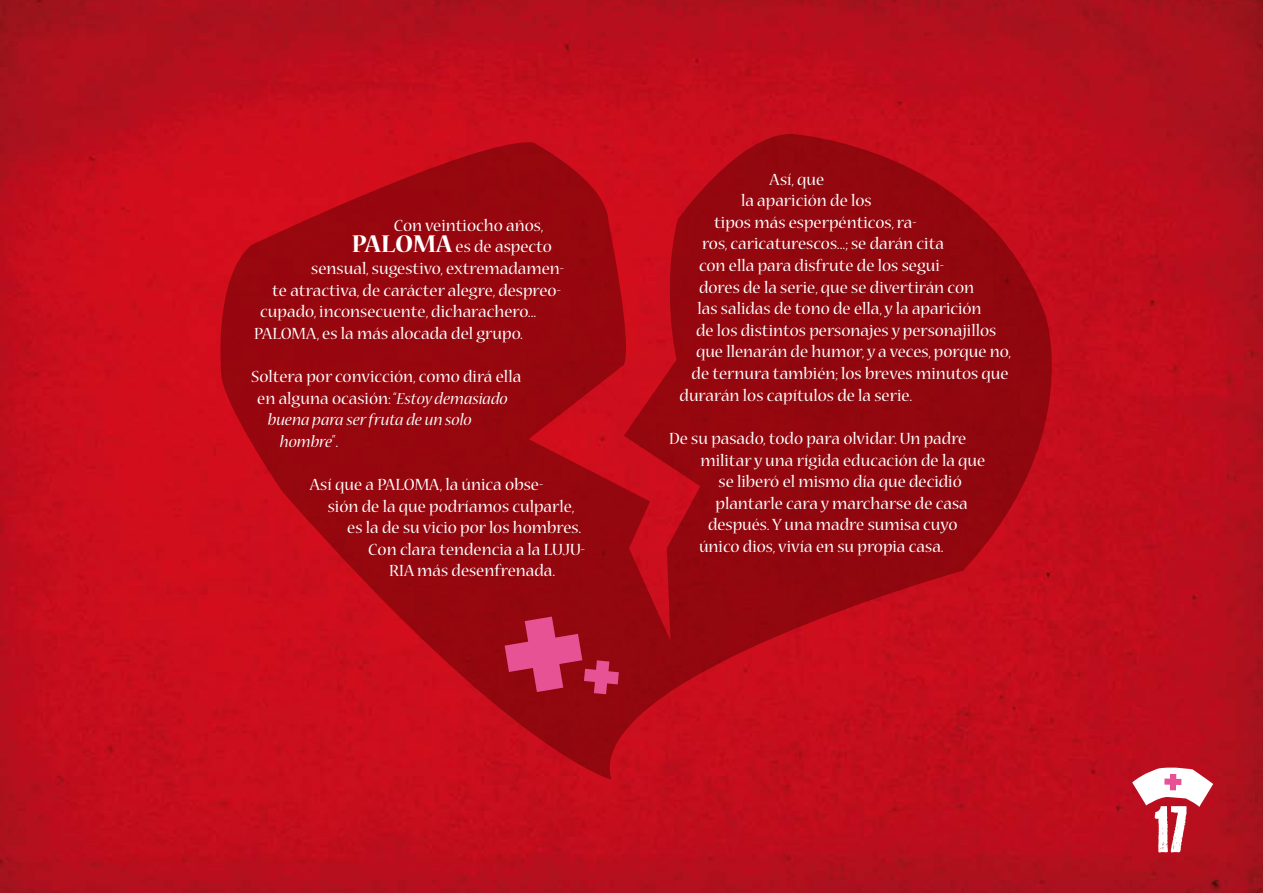
<style>
.page{position:relative;width:1263px;height:893px;background:#fff}
.page>*{position:absolute;margin:0;border:0;box-sizing:border-box;transform-origin:0 0}
.t1{font:54px "ambulanceshotgun";color:#fff}
.t2{font:18px "Nueva Std";color:#fff}
.t3{font:italic 18px "Nueva Std";color:#fff}
.s1{font-weight:700;font-size:27px}
.s2{font-style:italic}
.s3{font-style:normal}
</style>
<div class="page">
<img style="left:0;top:0;width:1263px;height:893px">
<svg style="left:1132px;top:766px;width:81px;height:41px"></svg>
<svg style="left:219px;top:132px;width:834px;height:648px;background:#a90913"></svg>
<svg style="left:505px;top:617px;width:114px;height:77px;background:#b72749"></svg>
<p class="t2" style="left:394px;top:217px;width:151px">Con veintiocho años,</p>
<p class="t2" style="left:352px;top:239px;width:202px"><span class="s1">PALOMA</span> es de aspecto</p>
<p class="t2" style="left:311px;top:260px;width:255px">sensual, sugestivo, extremadamen-</p>
<p class="t2" style="left:272px;top:282px;width:290px">te atractiva, de carácter alegre, despreo-</p>
<p class="t2" style="left:260px;top:303px;width:278px">cupado, inconsecuente, dicharachero...</p>
<p class="t2" style="left:254px;top:325px;width:270px">PALOMA, es la más alocada del grupo.</p>
<p class="t2" style="left:251px;top:368px;width:271px">Soltera por convicción, como dirá ella</p>
<p class="t2" style="left:257px;top:390px;width:252px">en alguna ocasión: “<span class="s2">Estoy demasiado</span></p>
<p class="t3" style="left:268px;top:412px;width:206px">buena para ser fruta de un solo</p>
<p class="t3" style="left:280px;top:433px;width:60px">hombre<span class="s3">”.</span></p>
<p class="t2" style="left:310px;top:476px;width:235px">Así que a PALOMA, la única obse-</p>
<p class="t2" style="left:328px;top:498px;width:248px">sión de la que podríamos culparle,</p>
<p class="t2" style="left:347px;top:519px;width:236px">es la de su vicio por los hombres.</p>
<p class="t2" style="left:368px;top:541px;width:219px">Con clara tendencia a la LUJU-</p>
<p class="t2" style="left:389px;top:563px;width:167px">RIA más desenfrenada.</p>
<p class="t2" style="left:769px;top:171px;width:56px">Así, que</p>
<p class="t2" style="left:741px;top:193px;width:132px">la aparición de los</p>
<p class="t2" style="left:714px;top:214px;width:204px">tipos más esperpénticos, ra-</p>
<p class="t2" style="left:702px;top:236px;width:243px">ros, caricaturescos...; se darán cita</p>
<p class="t2" style="left:699px;top:257px;width:247px">con ella para disfrute de los segui-</p>
<p class="t2" style="left:699px;top:279px;width:277px">dores de la serie, que se divertirán con</p>
<p class="t2" style="left:697px;top:301px;width:286px">las salidas de tono de ella, y la aparición</p>
<p class="t2" style="left:696px;top:322px;width:302px">de los distintos personajes y personajillos</p>
<p class="t2" style="left:696px;top:344px;width:317px">que llenarán de humor, y a veces, porque no,</p>
<p class="t2" style="left:691px;top:365px;width:319px">de ternura también; los breves minutos que</p>
<p class="t2" style="left:679px;top:387px;width:234px">durarán los capítulos de la serie.</p>
<p class="t2" style="left:669px;top:430px;width:299px">De su pasado, todo para olvidar. Un padre</p>
<p class="t2" style="left:700px;top:452px;width:286px">militar y una rígida educación de la que</p>
<p class="t2" style="left:718px;top:473px;width:245px">se liberó el mismo día que decidió</p>
<p class="t2" style="left:715px;top:495px;width:254px">plantarle cara y marcharse de casa</p>
<p class="t2" style="left:708px;top:517px;width:251px">después. Y una madre sumisa cuyo</p>
<p class="t2" style="left:699px;top:538px;width:246px">único dios, vivía en su propia casa.</p>
<h1 class="t1" style="left:1155px;top:796px;width:35px">17</h1>
</div>
